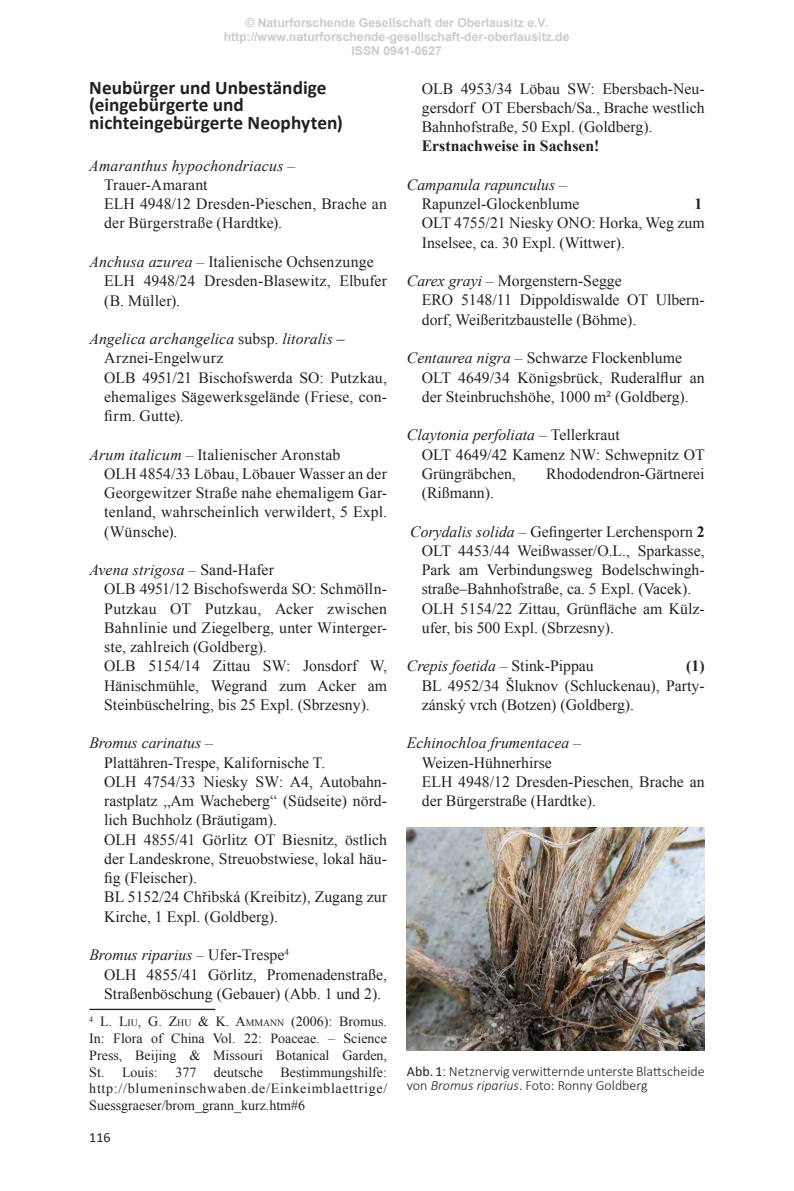
<style>
.page{position:relative;width:794px;height:1191px;background:#fff}
.page>*{position:absolute;margin:0;border:0;box-sizing:border-box;transform-origin:0 0}
.t1{font:700 19.25px/17.5px "Calibri";color:#231f20}
.t2{font:15.75px/19.2px "Times New Roman";color:#231f20}
.t3{font:italic 15.75px "Times New Roman";color:#231f20}
.t4{font:700 15.75px "Times New Roman";color:#231f20}
.t5{font:14px/16.8px "Times New Roman";color:#231f20;text-align:justify}
.t6{font:300 14px/14px "Calibri";color:#231f20}
.t7{font:14px "Calibri";color:#231f20}
.t8{font:700 12.25px/14px "Arial";color:#ccc;text-align:center}
.s1{font-style:italic}
.s2{font-style:inherit}
.s3{font-size:9.8px}
.s4{font-weight:700}
.s5{font-style:normal}
.s6{font-weight:400}
.s7{font-family:"Times New Roman";font-weight:400}
</style>
<div class="page">
<hr style="left:89px;top:1008px;width:126px;height:2px;background:#231f20">
<img style="left:407px;top:827px;width:297px;height:224px">
<p class="t8" style="left:224px;top:15px;width:347px">© Naturforschende Gesellschaft der Oberlausitz e.V. http://www.naturforschende-gesellschaft-der-oberlausitz.de<br>ISSN 0941-0627</p>
<p class="t1" style="left:89px;top:79px;width:255px">Neubürger und Unbeständige (eingebürgerte und nichteingebürgerte Neophyten)</p>
<p class="t3" style="left:89px;top:155px;width:207px">Amaranthus hypochondriacus –</p>
<p class="t2" style="left:104px;top:175px;width:284px">Trauer-Amarant<br>ELH 4948/12 Dresden-Pieschen, Brache an der Bürgerstraße (Hardtke).</p>
<p class="t2" style="left:104px;top:252px;width:284px;text-indent:-15px"><span class="s1">Anchusa azurea –</span> Italienische Ochsenzunge<br>ELH 4948/24 Dresden-Blasewitz, Elbufer (B. Müller).</p>
<p class="t2" style="left:104px;top:329px;width:284px;text-indent:-15px"><span class="s1">Angelica archangelica</span> subsp. <span class="s1">litoralis</span> –<br>Arznei-Engelwurz<br>OLB 4951/21 Bischofswerda SO: Putzkau, ehemaliges Sägewerksgelände (Friese, con&shy;firm. Gutte).</p>
<p class="t2" style="left:104px;top:444px;width:284px;text-indent:-15px"><span class="s1">Arum italicum –</span> Italienischer Aronstab<br>OLH 4854/33 Löbau, Löbauer Wasser an der Georgewitzer Straße nahe ehemaligem Gar&shy;tenland, wahrscheinlich verwildert, 5 Expl. (Wünsche).</p>
<p class="t2" style="left:104px;top:560px;width:284px;text-indent:-15px"><span class="s1">Avena strigosa –</span> Sand-Hafer<br>OLB 4951/12 Bischofswerda SO: Schmölln-Putzkau OT Putzkau, Acker zwischen Bahnlinie und Ziegelberg, unter Winterger&shy;ste, zahlreich (Goldberg).<br>OLB 5154/14 Zittau SW: Jonsdorf W, Hänischmühle, Wegrand zum Acker am Steinbüschelring, bis 25 Expl. (Sbrzesny).</p>
<p class="t3" style="left:89px;top:732px;width:125px">Bromus carinatus –</p>
<p class="t2" style="left:104px;top:752px;width:284px">Plattähren-Trespe, Kalifornische T.<br>OLH 4754/33 Niesky SW: A4, Autobahn&shy;rastplatz „Am Wacheberg“ (Südseite) nörd&shy;lich Buchholz (Bräutigam).<br>OLH 4855/41 Görlitz OT Biesnitz, östlich der Landeskrone, Streuobstwiese, lokal häu&shy;fig (Fleischer).<br>BL 5152/24 Chřibská (Kreibitz), Zugang zur Kirche, 1 Expl. (Goldberg).</p>
<p class="t2" style="left:104px;top:945px;width:284px;text-indent:-15px"><span class="s1">Bromus riparius –</span> Ufer-Trespe<sup>4<br></sup>OLH 4855/41 Görlitz, Promenadenstraße,<br>Straßenböschung (Gebauer) (Abb. 1 und 2).</p>
<p class="t5" style="left:89px;top:1013px;width:299px"><sup>4</sup> <span class="s2">L. L</span><span class="s3">IU</span><span class="s2">, G. Z</span><span class="s3">HU</span> <span class="s2">&amp; K. A</span><span class="s3">MMANN</span> (2006): Bromus.<br>In: Flora of China Vol. 22: Poaceae. <span class="s1">–</span> Science Press, Beijing &amp; Missouri Botanical Garden, St. Louis:</p>
<p class="t5" style="left:89px;top:1063px;width:299px;text-indent:191px">Bestimmungshilfe: http://blumeninschwaben.de/Einkeimblaettrige/ Suessgraeser/brom_grann_kurz.htm#6</p>
<p class="t5" style="left:175px;top:1063px;width:22px">377</p>
<p class="t5" style="left:214px;top:1063px;width:50px">deutsche</p>
<p class="t2" style="left:422px;top:79px;width:284px;text-align:justify">OLB 4953/34 Löbau SW: Ebersbach-Neu&shy;gersdorf OT Ebersbach/Sa., Brache westlich Bahnhofstraße, 50 Expl. (Goldberg).</p>
<p class="t4" style="left:422px;top:135px;width:179px">Erstnachweise in Sachsen!</p>
<p class="t3" style="left:407px;top:174px;width:162px">Campanula rapunculus –</p>
<p class="t2" style="left:422px;top:194px;width:159px">Rapunzel-Glockenblume</p>
<p class="t4" style="left:694px;top:193px;width:9px">1</p>
<p class="t2" style="left:422px;top:213px;width:284px">OLT 4755/21 Niesky ONO: Horka, Weg zum<br>Inselsee, ca. 30 Expl. (Wittwer).</p>
<p class="t2" style="left:422px;top:271px;width:284px;text-indent:-15px"><span class="s1">Carex grayi –</span> Morgenstern-Segge<br>ERO 5148/11 Dippoldiswalde OT Ulbern&shy;dorf, Weißeritzbaustelle (Böhme).</p>
<p class="t2" style="left:422px;top:348px;width:284px;text-indent:-15px"><span class="s1">Centaurea nigra –</span> Schwarze Flockenblume<br>OLT 4649/34 Königsbrück, Ruderalflur an der Steinbruchshöhe, 1000 m² (Goldberg).</p>
<p class="t2" style="left:422px;top:425px;width:285px;text-indent:-15px"><span class="s1">Claytonia perfoliata –</span> Tellerkraut<br>OLT 4649/42 Kamenz NW: Schwepnitz OT<br>Grüngräbchen,</p>
<p class="t2" style="left:546px;top:463px;width:160px">Rhododendron-Gärtnerei</p>
<p class="t2" style="left:422px;top:483px;width:74px">(Rißmann).</p>
<p class="t2" style="left:422px;top:521px;width:284px;text-indent:-12px"><span class="s1">Corydalis solida –</span> Gefingerter Lerchensporn <span class="s4">2<br></span>OLT 4453/44 Weißwasser/O.L., Sparkasse, Park am Verbindungsweg Bodelschwingh&shy;straße–Bahnhofstraße, ca. 5 Expl. (Vacek).<br>OLH 5154/22 Zittau, Grünfläche am Külz&shy;ufer, bis 500 Expl. (Sbrzesny).</p>
<p class="t3" style="left:407px;top:655px;width:188px">Crepis foetida – <span class="s5">Stink-Pippau</span></p>
<p class="t4" style="left:686px;top:655px;width:20px">(1)</p>
<p class="t2" style="left:422px;top:675px;width:284px">BL 4952/34 Šluknov (Schluckenau), Party&shy;zánský vrch (Botzen) (Goldberg).</p>
<p class="t3" style="left:407px;top:732px;width:176px">Echinochloa frumentacea –</p>
<p class="t2" style="left:422px;top:752px;width:284px">Weizen-Hühnerhirse<br>ELH 4948/12 Dresden-Pieschen, Brache an der Bürgerstraße (Hardtke).</p>
<p class="t6" style="left:407px;top:1064px;width:299px"><span class="s6">Abb. 1</span><span class="s7">:</span> Netznervig verwitternde unterste Blattscheide von <span class="s1">Bromus riparius</span>. Foto: Ronny Goldberg</p>
<p class="t7" style="left:89px;top:1128px;width:23px">116</p>
</div>
